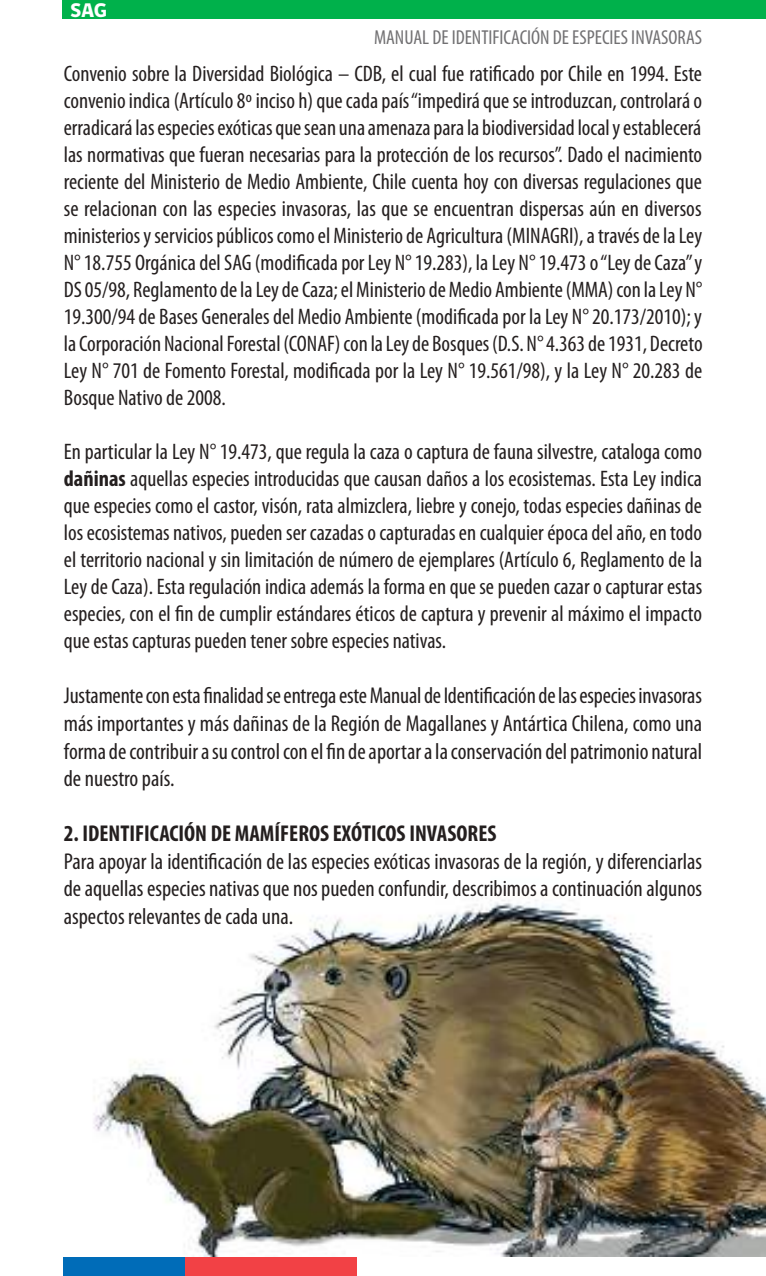
<style>
.page{position:relative;width:766px;height:1276px;background:#fff}
.page>*{position:absolute;margin:0;border:0;box-sizing:border-box;transform-origin:0 0}
.t1{font:condensed 22.95px/27.4px "Myriad Pro";color:#241f1f;text-align:justify}
.t2{font:700 condensed 22.95px "Myriad Pro";color:#241f1f}
.t3{font:condensed 22.5px/27px "Myriad Pro";color:#241f1f;text-align:justify}
.t4{font:condensed 20.25px "Myriad Pro";color:#717072}
.t5{font:800 20.25px "gob CL";color:#fff}
.s1{font-weight:700}
</style>
<div class="page">
<div style="left:62px;top:0;width:703px;height:19px;background:#00b14b"></div>
<div style="left:185px;top:1256px;width:172px;height:20px;background:#f24145"></div>
<div style="left:64px;top:1256px;width:121px;height:20px;background:#006cb8"></div>
<img style="left:93px;top:900px;width:672px;height:356px">
<p class="t5" style="left:70px;top:-4px;width:38px">SAG</p>
<p class="t4" style="left:374px;top:25px;width:329px">MANUAL DE IDENTIFICACIÓN DE ESPECIES INVASORAS</p>
<p class="t3" style="left:64px;top:59px;width:640px">Convenio sobre la Diversidad Biológica – CDB, el cual fue ratificado por Chile en 1994. Este convenio indica (Artículo 8º inciso h) que cada país “impedirá que se introduzcan, controlará o erradicará las especies exóticas que sean una amenaza para la biodiversidad local y establecerá las normativas que fueran necesarias para la protección de los recursos”. Dado el nacimiento reciente del Ministerio de Medio Ambiente, Chile cuenta hoy con diversas regulaciones que se relacionan con las especies invasoras, las que se encuentran dispersas aún en diversos ministerios y servicios públicos como el Ministerio de Agricultura (MINAGRI), a través de la Ley N° 18.755 Orgánica del SAG (modificada por Ley N° 19.283), la Ley N° 19.473 o “Ley de Caza” y DS 05/98, Reglamento de la Ley de Caza; el Ministerio de Medio Ambiente (MMA) con la Ley N° 19.300/94 de Bases Generales del Medio Ambiente (modificada por la Ley N° 20.173/2010); y la Corporación Nacional Forestal (CONAF) con la Ley de Bosques (D.S. N° 4.363 de 1931, Decreto Ley N° 701 de Fomento Forestal, modificada por la Ley N° 19.561/98), y la Ley N° 20.283 de Bosque Nativo de 2008.</p>
<p class="t3" style="left:64px;top:437px;width:639px">En particular la Ley N° 19.473, que regula la caza o captura de fauna silvestre, cataloga como <span class="s1">dañinas</span> aquellas especies introducidas que causan daños a los ecosistemas. Esta Ley indica que especies como el castor, visón, rata almizclera, liebre y conejo, todas especies dañinas de los ecosistemas nativos, pueden ser cazadas o capturadas en cualquier época del año, en todo el territorio nacional y sin limitación de número de ejemplares (Artículo 6, Reglamento de la Ley de Caza). Esta regulación indica además la forma en que se pueden cazar o capturar estas especies, con el fin de cumplir estándares éticos de captura y prevenir al máximo el impacto que estas capturas pueden tener sobre especies nativas.</p>
<p class="t1" style="left:64px;top:682px;width:639px">Justamente con esta finalidad se entrega este Manual de Identificación de las especies invasoras más importantes y más dañinas de la Región de Magallanes y Antártica Chilena, como una forma de contribuir a su control con el fin de aportar a la conservación del patrimonio natural de nuestro país.</p>
<p class="t2" style="left:64px;top:819px;width:434px">2. IDENTIFICACIÓN DE MAMÍFEROS EXÓTICOS INVASORES</p>
<p class="t1" style="left:64px;top:847px;width:639px">Para apoyar la identificación de las especies exóticas invasoras de la región, y diferenciarlas de aquellas especies nativas que nos pueden confundir, describimos a continuación algunos aspectos relevantes de cada una.</p>
</div>
